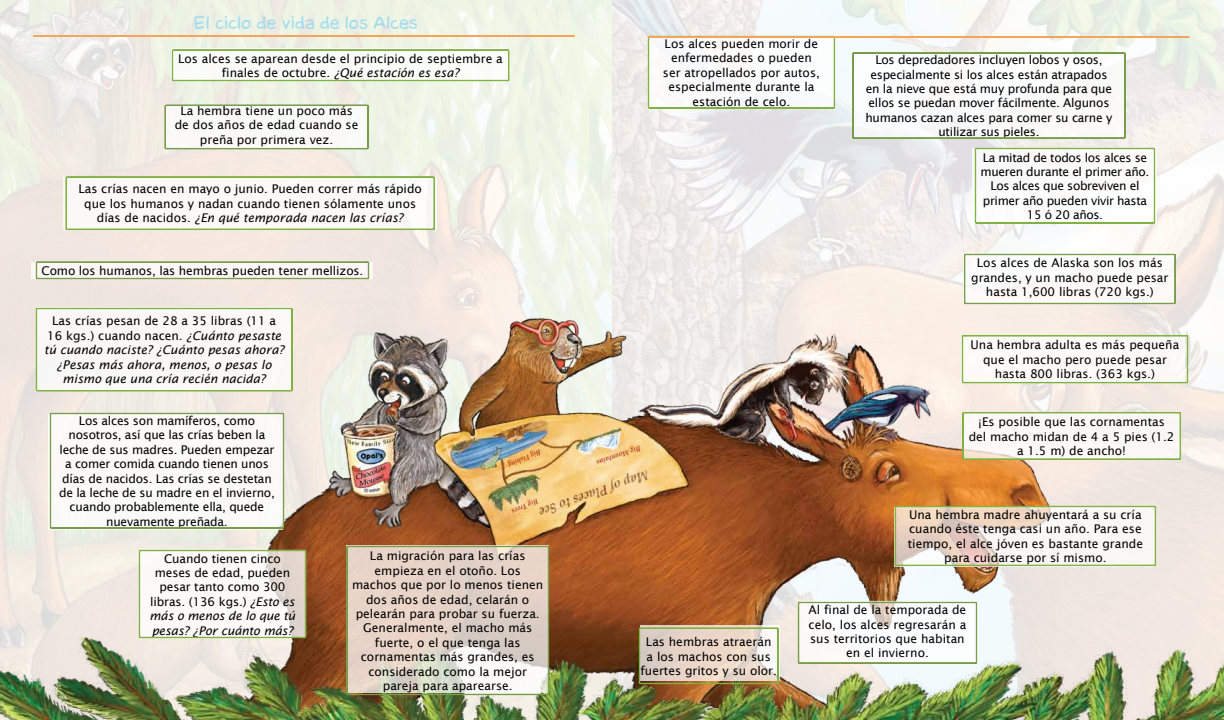
<style>
.page{position:relative;width:1224px;height:720px;background:#fff}
.page>*{position:absolute;margin:0;border:0;box-sizing:border-box;transform-origin:0 0}
.t1{font:18px "la Cartoonerie";color:#a0dcf0}
.t2{font:12px/14.4px "Lucida Sans";color:#000;text-align:center}
.t3{font:12px/14.4px "Lucida Sans";letter-spacing:-.02em;color:#000;text-align:center}
.t4{font:italic 12px/14.4px "Lucida Sans";color:#000;text-align:center}
.t5{font:12px/14.4px "Lucida Sans";letter-spacing:-.03em;color:#000;text-align:center}
.s1{font-style:italic}
.s2{font-style:normal}
</style>
<div class="page">
<img style="left:0;top:0;width:1224px;height:632px">
<img style="left:0;top:632px;width:1224px;height:88px">
<img style="left:204px;top:233px;width:861px;height:487px">
<svg style="left:172px;top:49px;width:337px;height:32px"></svg>
<div style="left:165px;top:104px;width:203px;height:44px;background:#adc393"></div>
<svg style="left:66px;top:176px;width:369px;height:54px"></svg>
<svg style="left:32px;top:262px;width:342px;height:17px"></svg>
<svg style="left:36px;top:262px;width:333px;height:17px"></svg>
<hr style="left:33px;top:35px;width:542px;height:2px;background:#f6a558">
<svg style="left:36px;top:307px;width:257px;height:84px"></svg>
<svg style="left:640px;top:626px;width:140px;height:55px"></svg>
<svg style="left:50px;top:413px;width:234px;height:116px"></svg>
<svg style="left:139px;top:550px;width:167px;height:88px"></svg>
<svg style="left:798px;top:601px;width:180px;height:63px"></svg>
<svg style="left:346px;top:546px;width:203px;height:149px;background:#dfd3c5"></svg>
<svg style="left:894px;top:507px;width:260px;height:60px"></svg>
<svg style="left:895px;top:506px;width:261px;height:60px"></svg>
<svg style="left:962px;top:412px;width:219px;height:48px"></svg>
<div style="left:973px;top:148px;width:184px;height:76px;background:#e6eedb"></div>
<div style="left:975px;top:148px;width:180px;height:76px;background:#fcfbfb"></div>
<svg style="left:852px;top:52px;width:274px;height:87px"></svg>
<svg style="left:962px;top:335px;width:226px;height:48px"></svg>
<svg style="left:964px;top:254px;width:212px;height:50px"></svg>
<svg style="left:648px;top:38px;width:187px;height:71px"></svg>
<hr style="left:648px;top:36px;width:541px;height:2px;background:#f6a558">
<svg style="left:639px;top:628px;width:140px;height:56px;background:#dfd1be"></svg>
<div style="left:165px;top:105px;width:204px;height:44px;background:#fafaf7"></div>
<h1 class="t1" style="left:194px;top:14px;width:226px">El ciclo de vida de los Alces</h1>
<p class="t2" style="left:178px;top:51px;width:326px">Los alces se aparean desde el principio de septiembre a finales de octubre. <span class="s1">¿Qué estación es esa?</span></p>
<p class="t2" style="left:175px;top:104px;width:185px">La hembra tiene un poco más de dos años de edad cuando se preña por primera vez.</p>
<p class="t2" style="left:78px;top:182px;width:345px">Las crías nacen en mayo o junio. Pueden correr más rápido que los humanos y nadan cuando tienen sólamente unos días de nacidos. <span class="s1">¿En qué temporada nacen las crías?</span></p>
<p class="t2" style="left:42px;top:263px;width:323px">Como los humanos, las hembras pueden tener mellizos.</p>
<p class="t4" style="left:44px;top:314px;width:242px"><span class="s2">Las crías pesan de 28 a 35 libras (11 a 16 kgs.) cuando nacen.</span> ¿Cuánto pesaste tú cuando naciste? ¿Cuánto pesas ahora? ¿Pesas más ahora, menos, o pesas lo mismo que una cría recién nacida?</p>
<p class="t3" style="left:59px;top:413px;width:217px">Los alces son mamíferos, como nosotros, así que las crías beben la leche de sus madres. Pueden empezar a comer comida cuando tienen unos días de nacidos. Las crías se destetan de la leche de su madre en el invierno, cuando probablemente ella, quede nuevamente preñada.</p>
<p class="t2" style="left:150px;top:551px;width:147px">Cuando tienen cinco meses de edad, pueden pesar tanto como 300 libras. (136 kgs.) <span class="s1">¿Esto es más o menos de lo que tú pesas? ¿Por cuánto más?</span></p>
<p class="t2" style="left:352px;top:549px;width:193px">La migración para las crías empieza en el otoño. Los machos que por lo menos tienen dos años de edad, celarán o pelearán para probar su fuerza.<br>Generalmente, el macho más fuerte, o el que tenga las cornamentas más grandes, es considerado como la mejor pareja para aparearse.</p>
<p class="t2" style="left:663px;top:37px;width:158px">Los alces pueden morir de enfermedades o pueden ser atropellados por autos, especialmente durante la estación de celo.</p>
<p class="t3" style="left:865px;top:53px;width:249px">Los depredadores incluyen lobos y osos, especialmente si los alces están atrapados en la nieve que está muy profunda para que ellos se puedan mover fácilmente. Algunos humanos cazan alces para comer su carne y utilizar sus pieles.</p>
<p class="t5" style="left:981px;top:150px;width:170px">La mitad de todos los alces se mueren durante el primer año.<br>Los alces que sobreviven el primer año pueden vivir hasta<br>15 ó 20 años.</p>
<p class="t2" style="left:971px;top:256px;width:199px">Los alces de Alaska son los más grandes, y un macho puede pesar hasta 1,600 libras (720 kgs.)</p>
<p class="t2" style="left:971px;top:338px;width:210px">Una hembra adulta es más pequeña que el macho pero puede pesar hasta 800 libras. (363 kgs.)</p>
<p class="t2" style="left:969px;top:415px;width:207px">¡Es posible que las cornamentas del macho midan de 4 a 5 pies (1.2 a 1.5 m) de ancho!</p>
<p class="t2" style="left:908px;top:507px;width:237px">Una hembra madre ahuyentará a su cría cuando éste tenga casi un año. Para ese tiempo, el alce jóven es bastante grande para cuidarse por sí mismo.</p>
<p class="t2" style="left:640px;top:635px;width:138px">Las hembras atraerán<br>a los machos con sus fuertes gritos y su olor.</p>
<p class="t2" style="left:809px;top:603px;width:159px">Al final de la temporada de celo, los alces regresarán a sus territorios que habitan en el invierno.</p>
</div>
